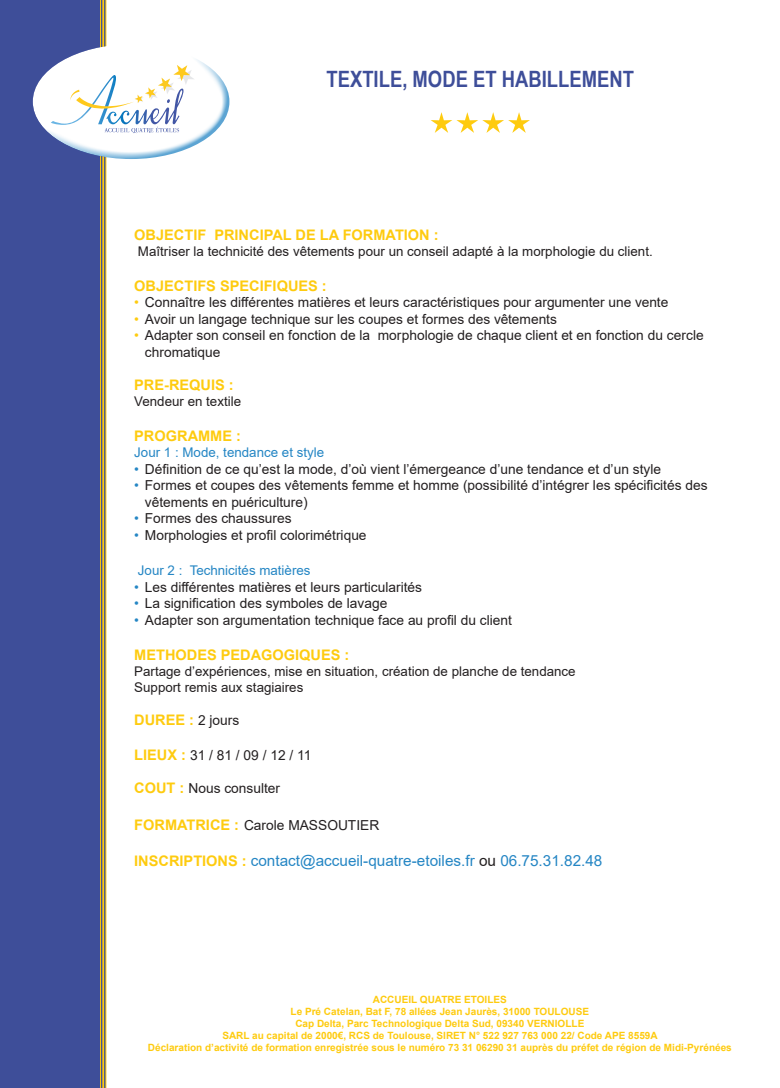
<style>
.page{position:relative;width:780px;height:1088px;background:#fff}
.page>*{position:absolute;margin:0;border:0;box-sizing:border-box;transform-origin:0 0}
.t1{font:700 22.5px "Arial Narrow";color:#3e4e99}
.t2{font:15.25px "Arial";color:#2586c4}
.t3{font:700 14.5px "Arial";color:#fecb0f}
.t4{font:13.75px/16.5px "Arial";color:#231f20}
.t5{font:13.38px "Arial";color:#231f20}
.t6{font:13.38px "Arial";color:#2586c4}
.t7{font:700 10px "Arial";color:#fecb0f}
.s1{color:#fecb0f}
.s2{color:#2586c4}
.s3{font-weight:400;font-size:13.75px;color:#231f20}
.s4{font-weight:700;font-size:14.5px;color:#fecb0f}
.s5{color:#231f20}
</style>
<div class="page">
<svg style="left:104px;top:0;width:3px;height:1088px;background:#ab9f78"></svg>
<svg style="left:101px;top:0;width:3px;height:1088px;background:#ab9549"></svg>
<div style="left:0;top:0;width:101px;height:1088px;background:#3e4e99"></div>
<div style="left:31px;top:44px;width:179px;height:98px;background:#fff;opacity:.75"></div>
<div style="left:43px;top:55px;width:187px;height:105px;background:#2586c4;opacity:.75"></div>
<svg style="left:51px;top:65px;width:144px;height:69px"></svg>
<svg style="left:430px;top:112px;width:100px;height:21px"></svg>
<p class="t1" style="left:326px;top:62px;width:309px">TEXTILE, MODE ET HABILLEMENT</p>
<p class="t3" style="left:134px;top:225px;width:306px">OBJECTIF PRINCIPAL DE LA FORMATION :</p>
<p class="t5" style="left:138px;top:242px;width:516px">Maîtriser la technicité des vêtements pour un conseil adapté à la morphologie du client.</p>
<p class="t3" style="left:134px;top:276px;width:194px">OBJECTIFS SPECIFIQUES :</p>
<p class="t4" style="left:134px;top:294px;width:535px"><span class="s1">•</span> Connaître les différentes matières et leurs caractéristiques pour argumenter une vente</p>
<p class="t4" style="left:134px;top:311px;width:424px"><span class="s1">•</span> Avoir un langage technique sur les coupes et formes des vêtements</p>
<p class="t4" style="left:145px;top:327px;width:560px;text-indent:-11px"><span class="s1">•</span> Adapter son conseil en fonction de la morphologie de chaque client et en fonction du cercle chromatique</p>
<p class="t3" style="left:134px;top:375px;width:101px">PRE-REQUIS :</p>
<p class="t5" style="left:134px;top:392px;width:108px">Vendeur en textile</p>
<p class="t3" style="left:134px;top:426px;width:108px">PROGRAMME :</p>
<p class="t6" style="left:134px;top:443px;width:191px">Jour 1 : Mode, tendance et style</p>
<p class="t4" style="left:134px;top:461px;width:528px"><span class="s2">•</span> Définition de ce qu’est la mode, d’où vient l’émergeance d’une tendance et d’un style</p>
<p class="t4" style="left:145px;top:477px;width:564px;text-indent:-11px"><span class="s2">•</span> Formes et coupes des vêtements femme et homme (possibilité d’intégrer les spécificités des vêtements en puériculture)</p>
<p class="t4" style="left:134px;top:510px;width:159px"><span class="s2">•</span> Formes des chaussures</p>
<p class="t4" style="left:134px;top:527px;width:234px"><span class="s2">•</span> Morphologies et profil colorimétrique</p>
<p class="t6" style="left:138px;top:561px;width:174px">Jour 2 : Technicités matières</p>
<p class="t4" style="left:134px;top:579px;width:289px"><span class="s2">•</span> Les différentes matières et leurs particularités</p>
<p class="t4" style="left:134px;top:595px;width:254px"><span class="s2">•</span> La signification des symboles de lavage</p>
<p class="t4" style="left:134px;top:612px;width:379px"><span class="s2">•</span> Adapter son argumentation technique face au profil du client</p>
<p class="t3" style="left:134px;top:644px;width:217px">METHODES PEDAGOGIQUES :</p>
<p class="t5" style="left:134px;top:662px;width:443px">Partage d’expériences, mise en situation, création de planche de tendance</p>
<p class="t5" style="left:134px;top:678px;width:171px">Support remis aux stagiaires</p>
<p class="t3" style="left:134px;top:710px;width:107px">DUREE : <span class="s3">2 jours</span></p>
<p class="t4" style="left:134px;top:747px;width:179px"><span class="s4">LIEUX :</span> 31 / 81 / 09 / 12 / 11</p>
<p class="t4" style="left:134px;top:780px;width:147px"><span class="s4">COUT :</span> Nous consulter</p>
<p class="t4" style="left:134px;top:817px;width:246px"><span class="s4">FORMATRICE :</span> Carole MASSOUTIER</p>
<p class="t2" style="left:134px;top:850px;width:469px"><span class="s4">INSCRIPTIONS :</span> contact@accueil-quatre-etoiles.fr <span class="s5">ou</span> 06.75.31.82.48</p>
<p class="t7" style="left:373px;top:992px;width:135px">ACCUEIL QUATRE ETOILES</p>
<p class="t7" style="left:290px;top:1004px;width:300px">Le Pré Catelan, Bat F, 78 allées Jean Jaurès, 31000 TOULOUSE</p>
<p class="t7" style="left:295px;top:1016px;width:290px">Cap Delta, Parc Technologique Delta Sud, 09340 VERNIOLLE</p>
<p class="t7" style="left:222px;top:1028px;width:437px">SARL au capital de 2000€, RCS de Toulouse, SIRET N° 522 927 763 000 22/ Code APE 8559A</p>
<p class="t7" style="left:148px;top:1040px;width:585px">Déclaration d’activité de formation enregistrée sous le numéro 73 31 06290 31 auprès du préfet de région de Midi-Pyrénées</p>
</div>
